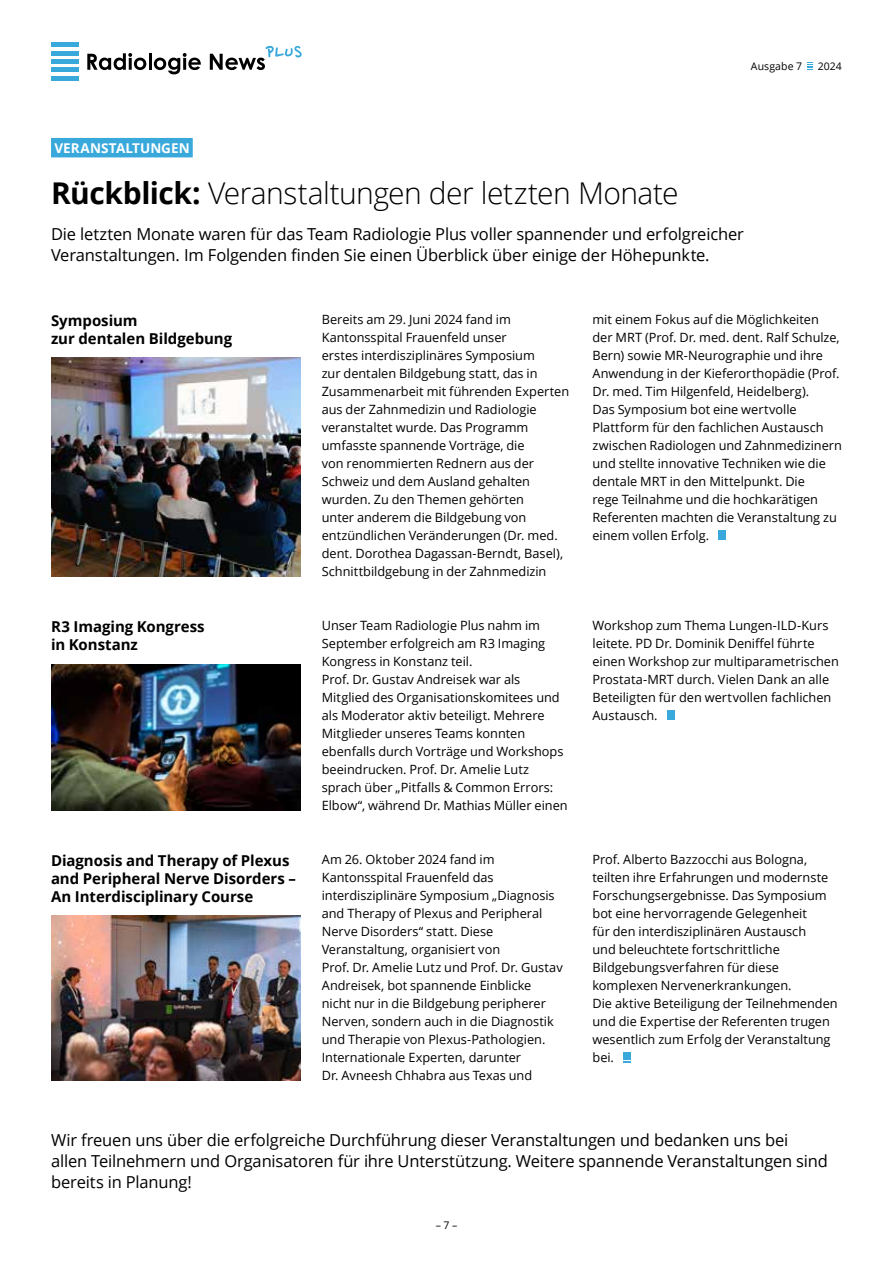
<style>
.page{position:relative;width:893px;height:1263px;background:#fff}
.page>*{position:absolute;margin:0;border:0;box-sizing:border-box;transform-origin:0 0}
.t1{font:300 30px "Open Sans";letter-spacing:-.02em;color:#000}
.t2{font:16.5px/21px "Open Sans";letter-spacing:-.01em;color:#000}
.t3{font:700 15px/18px "Open Sans";letter-spacing:-.005em;color:#000}
.t4{font:700 13.5px "Open Sans";letter-spacing:.005em;color:#fff}
.t5{font:12.75px/18px "Open Sans";color:#000}
.t6{font:10.5px "Open Sans";letter-spacing:.005em;color:#000}
.s1{font-weight:700}
</style>
<div class="page">
<hr style="left:51px;top:43px;width:28px;height:4px;background:#39a9dc">
<div style="left:51px;top:76px;width:28px;height:5px;background:#39a9dc"></div>
<div style="left:51px;top:51px;width:28px;height:5px;background:#39a9dc"></div>
<div style="left:51px;top:59px;width:28px;height:5px;background:#39a9dc"></div>
<hr style="left:51px;top:68px;width:28px;height:4px;background:#39a9dc">
<svg style="left:87px;top:53px;width:59px;height:17px"></svg>
<hr style="left:149px;top:53px;width:3px;height:17px;background:#000">
<svg style="left:154px;top:53px;width:47px;height:21px"></svg>
<svg style="left:210px;top:46px;width:92px;height:24px"></svg>
<svg style="left:807px;top:62px;width:6px;height:8px"></svg>
<div style="left:51px;top:138px;width:142px;height:19px;background:#39a9dc"></div>
<svg style="left:623px;top:1052px;width:7px;height:10px"></svg>
<img style="left:51px;top:916px;width:250px;height:164px">
<svg style="left:718px;top:530px;width:7px;height:10px"></svg>
<img style="left:51px;top:358px;width:250px;height:218px">
<svg style="left:667px;top:710px;width:7px;height:10px"></svg>
<img style="left:51px;top:664px;width:250px;height:146px">
<p class="t4" style="left:54px;top:138px;width:137px">VERANSTALTUNGEN</p>
<h1 class="t1" style="left:51px;top:173px;width:629px"><span class="s1">Rückblick:</span> Veranstaltungen der letzten Monate</h1>
<p class="t6" style="left:751px;top:59px;width:53px">Ausgabe 7</p>
<p class="t6" style="left:818px;top:59px;width:26px">2024</p>
<p class="t2" style="left:51px;top:223px;width:694px">Die letzten Monate waren für das Team Radiologie Plus voller spannender und erfolgreicher<br>Veranstaltungen. Im Folgenden finden Sie einen Überblick über einige der Höhepunkte.</p>
<p class="t3" style="left:51px;top:311px;width:183px">Symposium<br>zur dentalen Bildgebung</p>
<p class="t5" style="left:322px;top:310px;width:249px">Bereits am 29. Juni 2024 fand im Kantonsspital Frauenfeld unser<br>erstes interdisziplinäres Symposium<br>zur dentalen Bildgebung statt, das in Zusammenarbeit mit führenden Experten aus der Zahnmedizin und Radiologie veranstaltet wurde. Das Programm umfasste spannende Vorträge, die<br>von renommierten Rednern aus der Schweiz und dem Ausland gehalten wurden. Zu den Themen gehörten<br>unter anderem die Bildgebung von entzündlichen Veränderungen (Dr. med. dent. Dorothea Dagassan-Berndt, Basel), Schnittbildgebung in der Zahnmedizin</p>
<p class="t5" style="left:592px;top:310px;width:251px">mit einem Fokus auf die Möglichkeiten der MRT (Prof. Dr. med. dent. Ralf Schulze, Bern) sowie MR-Neurographie und ihre Anwendung in der Kieferorthopädie (Prof.<br>Dr. med. Tim Hilgenfeld, Heidelberg).<br>Das Symposium bot eine wertvolle Plattform für den fachlichen Austausch zwischen Radiologen und Zahnmedizinern und stellte innovative Techniken wie die dentale MRT in den Mittelpunkt. Die<br>rege Teilnahme und die hochkarätigen Referenten machten die Veranstaltung zu einem vollen Erfolg.</p>
<p class="t3" style="left:51px;top:617px;width:155px">R3 Imaging Kongress in Konstanz</p>
<p class="t5" style="left:322px;top:616px;width:247px">Unser Team Radiologie Plus nahm im September erfolgreich am R3 Imaging Kongress in Konstanz teil.<br>Prof. Dr. Gustav Andreisek war als Mitglied des Organisationskomitees und als Moderator aktiv beteiligt. Mehrere Mitglieder unseres Teams konnten ebenfalls durch Vorträge und Workshops beeindrucken. Prof. Dr. Amelie Lutz sprach über „Pitfalls &amp; Common Errors:<br>Elbow“, während Dr. Mathias Müller einen</p>
<p class="t5" style="left:592px;top:616px;width:248px">Workshop zum Thema Lungen-ILD-Kurs leitete. PD Dr. Dominik Deniffel führte einen Workshop zur multiparametrischen Prostata-MRT durch. Vielen Dank an alle Beteiligten für den wertvollen fachlichen Austausch.</p>
<p class="t3" style="left:51px;top:851px;width:246px">Diagnosis and Therapy of Plexus and Peripheral Nerve Disorders –<br>An Interdisciplinary Course</p>
<p class="t5" style="left:322px;top:850px;width:242px">Am 26. Oktober 2024 fand im Kantonsspital Frauenfeld das interdisziplinäre Symposium „Diagnosis and Therapy of Plexus and Peripheral Nerve Disorders“ statt. Diese Veranstaltung, organisiert von<br>Prof. Dr. Amelie Lutz und Prof. Dr. Gustav Andreisek, bot spannende Einblicke nicht nur in die Bildgebung peripherer Nerven, sondern auch in die Diagnostik und Therapie von Plexus-Pathologien.<br>Internationale Experten, darunter<br>Dr. Avneesh Chhabra aus Texas und</p>
<p class="t5" style="left:592px;top:850px;width:247px">Prof. Alberto Bazzocchi aus Bologna, teilten ihre Erfahrungen und modernste Forschungsergebnisse. Das Symposium bot eine hervorragende Gelegenheit<br>für den interdisziplinären Austausch<br>und beleuchtete fortschrittliche Bildgebungsverfahren für diese komplexen Nervenerkrankungen.<br>Die aktive Beteiligung der Teilnehmenden und die Expertise der Referenten trugen wesentlich zum Erfolg der Veranstaltung bei.</p>
<p class="t2" style="left:51px;top:1129px;width:778px">Wir freuen uns über die erfolgreiche Durchführung dieser Veranstaltungen und bedanken uns bei allen Teilnehmern und Organisatoren für ihre Unterstützung. Weitere spannende Veranstaltungen sind bereits in Planung!</p>
<p class="t6" style="left:436px;top:1218px;width:23px">– 7 –</p>
</div>
